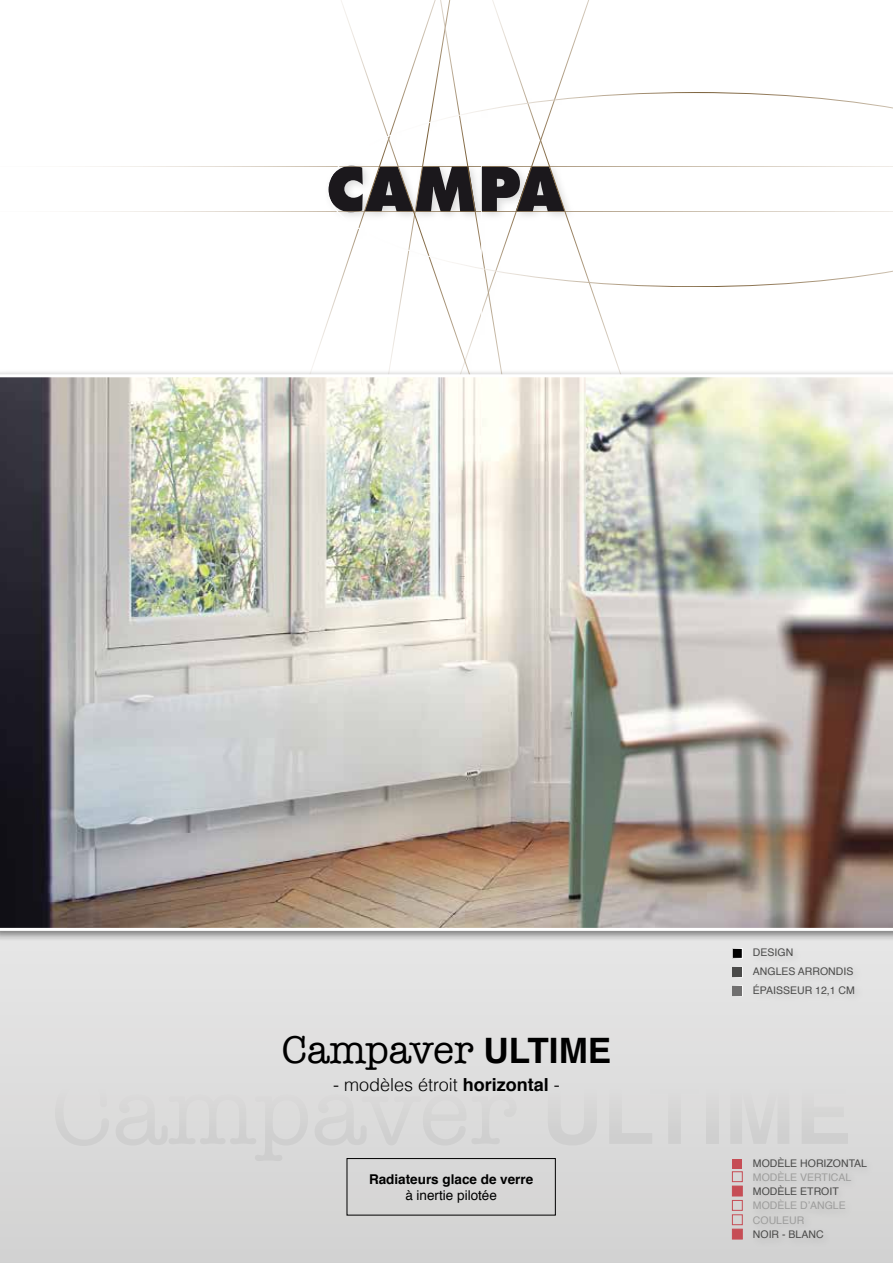
<style>
.page{position:relative;width:893px;height:1263px;background:#fff}
.page>*{position:absolute;margin:0;border:0;box-sizing:border-box;transform-origin:0 0}
.t1{font:39.6px "American Typewriter";color:#000}
.t2{font:300 18px "Helvetica";color:#000}
.t3{font:700 13.5px "Helvetica";color:#000}
.t4{font:13.5px "Helvetica";color:#000}
.t5{font:10.5px "Helvetica";color:#4a4a49}
.t6{font:10.5px/14.4px "Helvetica";color:#9d9d9c}
.s1{font-family:"Helvetica";font-weight:700;font-size:34.95px}
.s2{font-weight:700}
</style>
<div class="page">
<div style="left:0;top:466px;width:893px;height:797px;background:#dddcdc"></div>
<svg style="left:302px;top:0;width:106px;height:369px"></svg>
<svg style="left:408px;top:0;width:116px;height:369px"></svg>
<hr style="left:481px;top:0;width:1px;height:447px;background:#fff">
<svg style="left:328px;top:92px;width:565px;height:195px"></svg>
<div style="left:347px;top:1158px;width:208px;height:57px;border:1px solid #000"></div>
<div style="left:732px;top:967px;width:10px;height:10px;background:#4a4a49"></div>
<div style="left:748px;top:943px;width:56px;height:24px;background:#e3e3e3"></div>
<div style="left:732px;top:948px;width:10px;height:10px;background:#000"></div>
<div style="left:732px;top:948px;width:10px;height:10px;border:1px solid #fff"></div>
<div style="left:748px;top:980px;width:117px;height:25px;background:#e1e1e1"></div>
<div style="left:732px;top:986px;width:10px;height:10px;background:#706f6f"></div>
<div style="left:732px;top:1158px;width:10px;height:10px;background:#c64d55"></div>
<div style="left:748px;top:1154px;width:128px;height:24px;background:#d6d6d6"></div>
<div style="left:732px;top:1171px;width:10px;height:11px;border:1px solid #c64d55"></div>
<div style="left:748px;top:1167px;width:113px;height:25px;background:#d2d2d2"></div>
<div style="left:732px;top:1186px;width:10px;height:10px;background:#c64d55"></div>
<div style="left:748px;top:1181px;width:100px;height:25px;background:#d3d2d2"></div>
<div style="left:732px;top:1200px;width:10px;height:10px;border:1px solid #c64d55"></div>
<div style="left:748px;top:1195px;width:107px;height:25px;background:#d1d1d0"></div>
<div style="left:732px;top:1214px;width:10px;height:11px;border:1px solid #c64d55"></div>
<div style="left:748px;top:1211px;width:66px;height:24px;background:#d0d0d0"></div>
<div style="left:732px;top:1229px;width:10px;height:10px;background:#c64d55"></div>
<div style="left:748px;top:1225px;width:86px;height:24px;background:#d1d1d1"></div>
<div style="left:0;top:369px;width:893px;height:573px;background:#000;opacity:.5"></div>
<img style="left:0;top:374px;width:893px;height:557px">
<h1 class="t1" style="left:282px;top:1019px;width:331px">Campaver <span class="s1">ULTIME</span></h1>
<h2 class="t2" style="left:333px;top:1070px;width:228px">- modèles étroit <span class="s2">horizontal</span> -</h2>
<p class="t3" style="left:369px;top:1168px;width:166px">Radiateurs glace de verre</p>
<p class="t4" style="left:405px;top:1185px;width:93px">à inertie pilotée</p>
<p class="t5" style="left:753px;top:944px;width:42px">DESIGN</p>
<p class="t5" style="left:753px;top:982px;width:103px">ÉPAISSEUR 12,1 CM</p>
<p class="t5" style="left:753px;top:963px;width:102px">ANGLES ARRONDIS</p>
<p class="t5" style="left:753px;top:1156px;width:116px">MODÈLE HORIZONTAL</p>
<p class="t6" style="left:753px;top:1170px;width:100px">MODÈLE VERTICAL</p>
<p class="t5" style="left:753px;top:1183px;width:87px">MODÈLE ETROIT</p>
<p class="t6" style="left:753px;top:1199px;width:94px">MODÈLE D’ANGLE<br>COULEUR</p>
<p class="t5" style="left:753px;top:1226px;width:72px">NOIR - BLANC</p>
</div>
